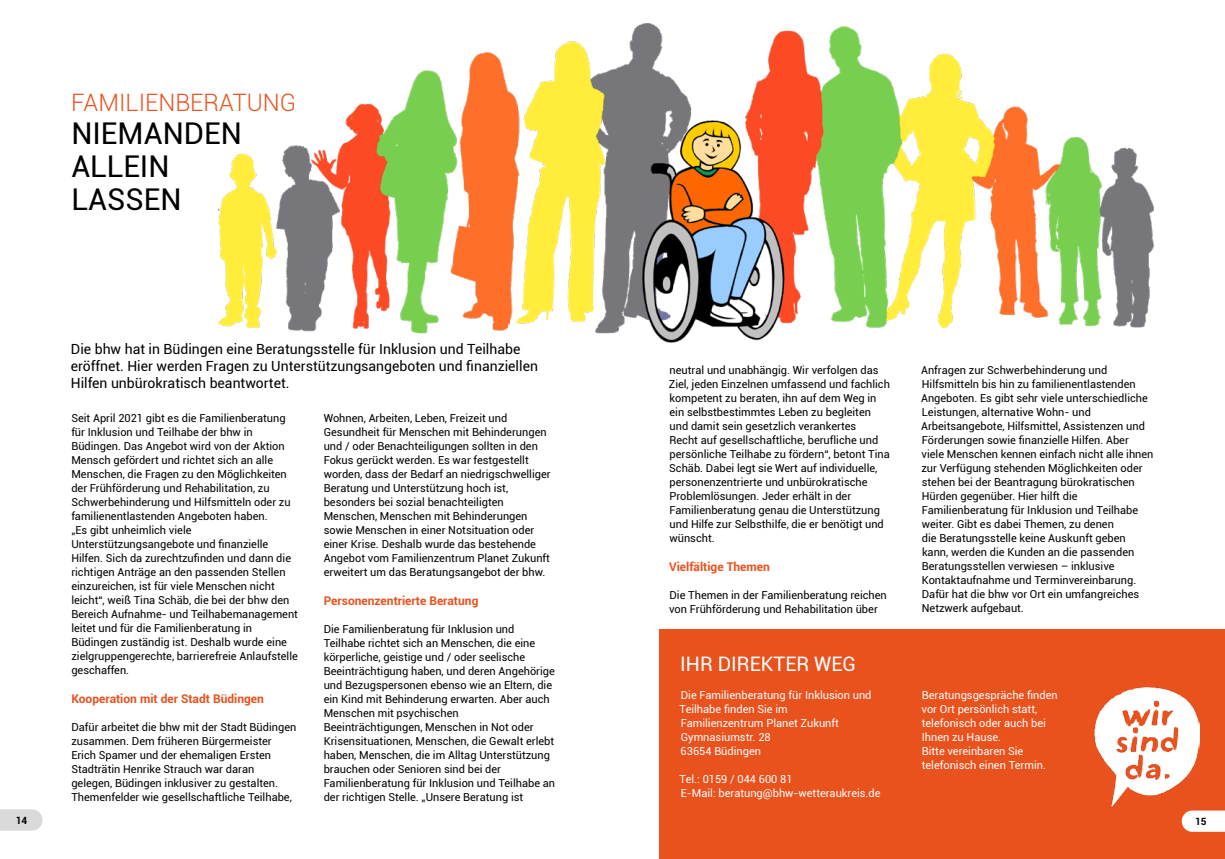
<style>
.page{position:relative;width:1225px;height:859px;background:#fff}
.page>*{position:absolute;margin:0;border:0;box-sizing:border-box;transform-origin:0 0}
.t1{font:30px/33px "Roboto";color:#000}
.t2{font:300 24px "Roboto";color:#e9511d}
.t3{font:20px "Roboto";color:#fff}
.t4{font:14px/17px "Roboto";color:#000}
.t5{font:700 12px "Roboto";color:#e9511d}
.t6{font:11px/14px "Roboto";color:#000}
.t7{font:11px/14px "Roboto";color:#fff}
.t8{font:700 10px "Roboto";color:#000}
</style>
<div class="page">
<svg style="left:0;top:809px;width:43px;height:22px"></svg>
<img style="left:218px;top:23px;width:936px;height:320px">
<div style="left:659px;top:629px;width:566px;height:230px;background:#e9511d"></div>
<img style="left:1094px;top:687px;width:105px;height:120px">
<svg style="left:1181px;top:810px;width:44px;height:22px"></svg>
<h2 class="t2" style="left:71px;top:86px;width:227px">FAMILIENBERATUNG</h2>
<h1 class="t1" style="left:71px;top:116px;width:172px">NIEMANDEN<br>ALLEIN<br>LASSEN</h1>
<p class="t8" style="left:16px;top:813px;width:13px">14</p>
<p class="t4" style="left:71px;top:340px;width:468px">Die bhw hat in Büdingen eine Beratungsstelle für Inklusion und Teilhabe eröffnet. Hier werden Fragen zu Unterstützungsangeboten und finanziellen<br>Hilfen unbürokratisch beantwortet.</p>
<p class="t6" style="left:71px;top:411px;width:228px">Seit April 2021 gibt es die Familienberatung für Inklusion und Teilhabe der bhw in Büdingen. Das Angebot wird von der Aktion Mensch gefördert und richtet sich an alle Menschen, die Fragen zu den Möglichkeiten der Frühförderung und Rehabilitation, zu Schwerbehinderung und Hilfsmitteln oder zu familienentlastenden Angeboten haben.<br>„Es gibt unheimlich viele Unterstützungsangebote und finanzielle Hilfen. Sich da zurechtzufinden und dann die richtigen Anträge an den passenden Stellen einzureichen, ist für viele Menschen nicht leicht“, weiß Tina Schäb, die bei der bhw den Bereich Aufnahme- und Teilhabemanagement leitet und für die Familienberatung in Büdingen zuständig ist. Deshalb wurde eine zielgruppengerechte, barrierefreie Anlaufstelle geschaffen.</p>
<p class="t5" style="left:71px;top:690px;width:194px">Kooperation mit der Stadt Büdingen</p>
<p class="t6" style="left:71px;top:720px;width:226px">Dafür arbeitet die bhw mit der Stadt Büdingen zusammen. Dem früheren Bürgermeister Erich Spamer und der ehemaligen Ersten Stadträtin Henrike Strauch war daran gelegen, Büdingen inklusiver zu gestalten.<br>Themenfelder wie gesellschaftliche Teilhabe,</p>
<p class="t6" style="left:324px;top:411px;width:228px">Wohnen, Arbeiten, Leben, Freizeit und Gesundheit für Menschen mit Behinderungen und / oder Benachteiligungen sollten in den Fokus gerückt werden. Es war festgestellt worden, dass der Bedarf an niedrigschwelliger Beratung und Unterstützung hoch ist, besonders bei sozial benachteiligten Menschen, Menschen mit Behinderungen sowie Menschen in einer Notsituation oder einer Krise. Deshalb wurde das bestehende Angebot vom Familienzentrum Planet Zukunft erweitert um das Beratungsangebot der bhw.</p>
<p class="t5" style="left:324px;top:592px;width:156px">Personenzentrierte Beratung</p>
<p class="t6" style="left:324px;top:622px;width:233px">Die Familienberatung für Inklusion und Teilhabe richtet sich an Menschen, die eine körperliche, geistige und / oder seelische Beeinträchtigung haben, und deren Angehörige und Bezugspersonen ebenso wie an Eltern, die ein Kind mit Behinderung erwarten. Aber auch Menschen mit psychischen Beeinträchtigungen, Menschen in Not oder Krisensituationen, Menschen, die Gewalt erlebt haben, Menschen, die im Alltag Unterstützung brauchen oder Senioren sind bei der Familienberatung für Inklusion und Teilhabe an der richtigen Stelle. „Unsere Beratung ist</p>
<p class="t6" style="left:669px;top:362px;width:223px">neutral und unabhängig. Wir verfolgen das Ziel, jeden Einzelnen umfassend und fachlich kompetent zu beraten, ihn auf dem Weg in ein selbstbestimmtes Leben zu begleiten und damit sein gesetzlich verankertes<br>Recht auf gesellschaftliche, berufliche und persönliche Teilhabe zu fördern“, betont Tina Schäb. Dabei legt sie Wert auf individuelle, personenzentrierte und unbürokratische Problemlösungen. Jeder erhält in der Familienberatung genau die Unterstützung und Hilfe zur Selbsthilfe, die er benötigt und wünscht.</p>
<p class="t5" style="left:669px;top:558px;width:102px">Vielfältige Themen</p>
<p class="t6" style="left:669px;top:587px;width:219px">Die Themen in der Familienberatung reichen von Frühförderung und Rehabilitation über</p>
<h3 class="t3" style="left:680px;top:650px;width:177px">IHR DIREKTER WEG</h3>
<p class="t7" style="left:679px;top:688px;width:193px">Die Familienberatung für Inklusion und<br>Teilhabe finden Sie im<br>Familienzentrum Planet Zukunft<br>Gymnasiumstr. 28<br>63654 Büdingen</p>
<p class="t7" style="left:679px;top:772px;width:202px">Tel.: 0159 / 044 600 81<br>E-Mail: beratung@bhw-wetteraukreis.de</p>
<p class="t6" style="left:921px;top:362px;width:234px">Anfragen zur Schwerbehinderung und Hilfsmitteln bis hin zu familienentlastenden Angeboten. Es gibt sehr viele unterschiedliche Leistungen, alternative Wohn- und Arbeitsangebote, Hilfsmittel, Assistenzen und Förderungen sowie finanzielle Hilfen. Aber<br>viele Menschen kennen einfach nicht alle ihnen zur Verfügung stehenden Möglichkeiten oder stehen bei der Beantragung bürokratischen Hürden gegenüber. Hier hilft die Familienberatung für Inklusion und Teilhabe weiter. Gibt es dabei Themen, zu denen<br>die Beratungsstelle keine Auskunft geben kann, werden die Kunden an die passenden Beratungsstellen verwiesen – inklusive Kontaktaufnahme und Terminvereinbarung.<br>Dafür hat die bhw vor Ort ein umfangreiches Netzwerk aufgebaut.</p>
<p class="t7" style="left:921px;top:688px;width:138px">Beratungsgespräche finden vor Ort persönlich statt, telefonisch oder auch bei<br>Ihnen zu Hause.<br>Bitte vereinbaren Sie telefonisch einen Termin.</p>
<p class="t8" style="left:1195px;top:814px;width:13px">15</p>
</div>
